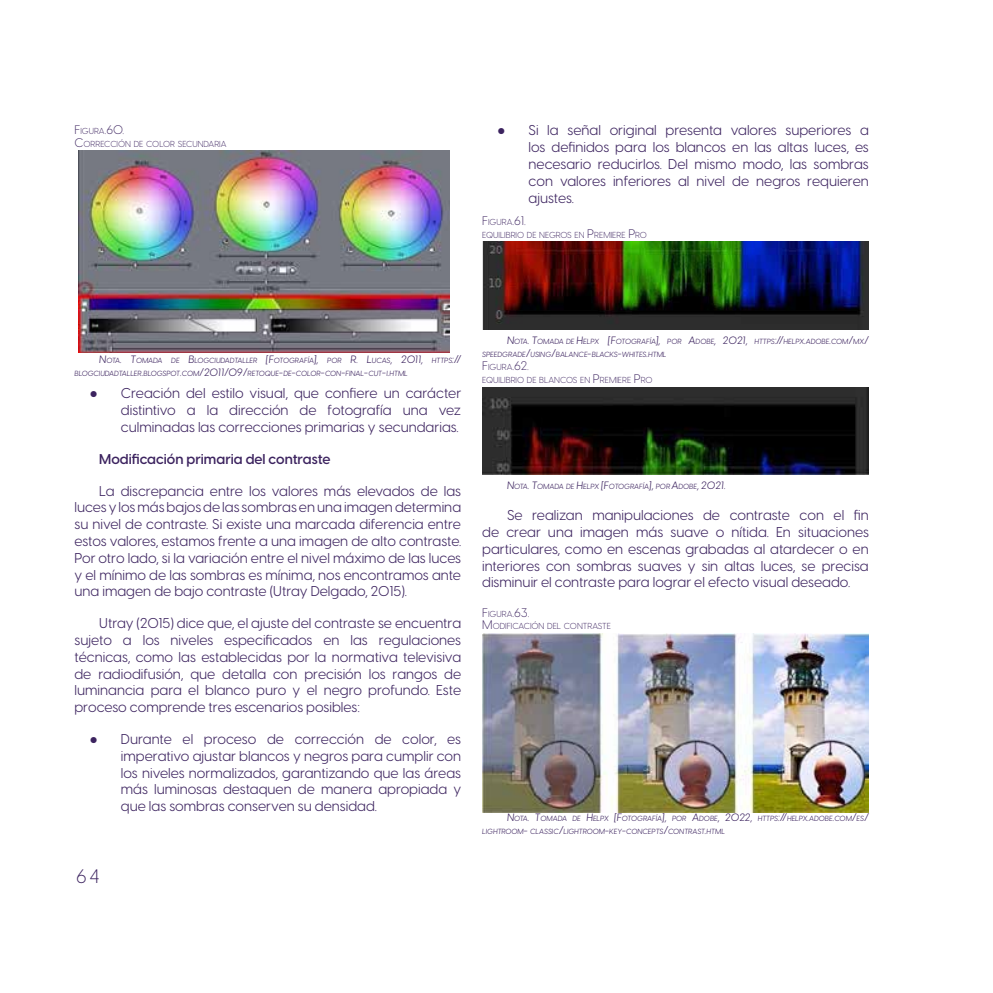
<style>
.page{position:relative;width:993px;height:993px;background:#fff}
.page>*{position:absolute;margin:0;border:0;box-sizing:border-box;transform-origin:0 0}
.t1{font:300 19.25px "Visby CF";color:#3c235f}
.t2{font:14px/16.8px "Visby CF";color:#3c235f;text-align:justify}
.t3{font:600 14px "Visby CF";color:#3c235f}
.t4{font:300 12.25px "Visby CF";color:#3c235f}
.t5{font:300 8.58px "Visby CF";color:#3c235f}
.t6{font:italic 7.35px/12.6px "Visby CF";color:#3c235f}
.s1{font-size:8.58px}
.s2{font-size:12.25px}
.s3{font-family:"Arial"}
.s4{font-size:10.5px}
</style>
<div class="page">
<img style="left:79px;top:151px;width:370px;height:201px">
<img style="left:482px;top:241px;width:386px;height:88px">
<img style="left:482px;top:387px;width:386px;height:87px">
<img style="left:482px;top:633px;width:386px;height:178px">
<p class="t4" style="left:74px;top:120px;width:51px">F<span class="s1">IGURA</span>.60.</p>
<p class="t5" style="left:74px;top:137px;width:153px"><span class="s2">C</span>ORRECCIÓN DE COLOR SECUNDARIA</p>
<p class="t2" style="left:528px;top:121px;width:341px;text-indent:-32px"><span class="s3">●</span> Si la señal original presenta valores superiores a los definidos para los blancos en las altas luces, es necesario reducirlos. Del mismo modo, las sombras con valores inferiores al nivel de negros requieren ajustes.</p>
<p class="t4" style="left:482px;top:211px;width:45px">F<span class="s1">IGURA</span>.61.</p>
<p class="t5" style="left:482px;top:228px;width:166px">EQUILIBRIO DE NEGROS EN <span class="s2">P</span>REMIERE <span class="s2">P</span>RO</p>
<p class="t6" style="left:74px;top:354px;width:388px;text-indent:25px"><span class="s4">N</span>OTA<span class="s4">. T</span>OMADA DE <span class="s4">B</span>LOGCIUDADTALLER <span class="s4">[F</span>OTOGRAFÍA<span class="s4">],</span> POR <span class="s4">R. L</span>UCAS<span class="s4">, 2011,</span> HTTPS<span class="s4">://<br></span>BLOGCIUDADTALLER<span class="s4">.</span>BLOGSPOT<span class="s4">.</span>COM<span class="s4">/2011/09/</span>RETOQUE<span class="s4">-</span>DE<span class="s4">-</span>COLOR<span class="s4">-</span>CON<span class="s4">-</span>FINAL<span class="s4">-</span>CUT<span class="s4">-</span>I<span class="s4">.</span>HTML</p>
<p class="t2" style="left:121px;top:384px;width:342px;text-indent:-32px"><span class="s3">●</span> Creación del estilo visual, que confiere un carácter distintivo a la dirección de fotografía una vez culminadas las correcciones primarias y secundarias.</p>
<p class="t3" style="left:99px;top:448px;width:233px">Modificación primaria del contraste</p>
<p class="t2" style="left:74px;top:481px;width:388px;text-indent:25px">La discrepancia entre los valores más elevados de las luces y los más bajos de las sombras en una imagen determina su nivel de contraste. Si existe una marcada diferencia entre estos valores, estamos frente a una imagen de alto contraste.<br>Por otro lado, si la variación entre el nivel máximo de las luces y el mínimo de las sombras es mínima, nos encontramos ante una imagen de bajo contraste (Utray Delgado, 2015).</p>
<p class="t2" style="left:74px;top:613px;width:388px;text-indent:25px">Utray (2015) dice que, el ajuste del contraste se encuentra sujeto a los niveles especificados en las regulaciones técnicas, como las establecidas por la normativa televisiva de radiodifusión, que detalla con precisión los rangos de luminancia para el blanco puro y el negro profundo. Este proceso comprende tres escenarios posibles:</p>
<p class="t2" style="left:121px;top:729px;width:341px;text-indent:-32px"><span class="s3">●</span> Durante el proceso de corrección de color, es imperativo ajustar blancos y negros para cumplir con los niveles normalizados, garantizando que las áreas más luminosas destaquen de manera apropiada y que las sombras conserven su densidad.</p>
<h1 class="t1" style="left:74px;top:861px;width:28px">64</h1>
<p class="t6" style="left:482px;top:334px;width:388px;text-indent:25px"><span class="s4">N</span>OTA<span class="s4">. T</span>OMADA DE <span class="s4">H</span>ELPX <span class="s4">[F</span>OTOGRAFÍA<span class="s4">],</span> POR <span class="s4">A</span>DOBE<span class="s4">, 2021,</span> HTTPS<span class="s4">://</span>HELPX<span class="s4">.</span>ADOBE<span class="s4">.</span>COM<span class="s4">/</span>MX<span class="s4">/<br></span>SPEEDGRADE<span class="s4">/</span>USING<span class="s4">/</span>BALANCE<span class="s4">-</span>BLACKS<span class="s4">-</span>WHITES<span class="s4">.</span>HTML</p>
<p class="t4" style="left:482px;top:356px;width:48px">F<span class="s1">IGURA</span>.62.</p>
<p class="t5" style="left:482px;top:373px;width:172px">EQUILIBRIO DE BLANCOS EN <span class="s2">P</span>REMIERE <span class="s2">P</span>RO</p>
<p class="t6" style="left:507px;top:480px;width:220px"><span class="s4">N</span>OTA<span class="s4">. T</span>OMADA DE <span class="s4">H</span>ELPX <span class="s4">[F</span>OTOGRAFÍA<span class="s4">],</span> POR <span class="s4">A</span> DOBE<span class="s4">, 2021.</span></p>
<p class="t2" style="left:482px;top:505px;width:388px;text-indent:25px">Se realizan manipulaciones de contraste con el fin de crear una imagen más suave o nítida. En situaciones particulares, como en escenas grabadas al atardecer o en interiores con sombras suaves y sin altas luces, se precisa disminuir el contraste para lograr el efecto visual deseado.</p>
<p class="t4" style="left:482px;top:603px;width:49px">F<span class="s1">IGURA</span>.63.</p>
<p class="t5" style="left:482px;top:619px;width:130px"><span class="s2">M</span> ODIFICACIÓN DEL CONTRASTE</p>
<p class="t6" style="left:482px;top:811px;width:388px;text-indent:25px"><span class="s4">N</span>OTA<span class="s4">. T</span>OMADA DE <span class="s4">H</span>ELPX <span class="s4">[F</span>OTOGRAFÍA<span class="s4">],</span> POR <span class="s4">A</span>DOBE<span class="s4">, 2022,</span> HTTPS<span class="s4">://</span>HELPX<span class="s4">.</span>ADOBE<span class="s4">.</span>COM<span class="s4">/</span>ES<span class="s4">/<br></span>LIGHTROOM<span class="s4">-</span> CLASSIC<span class="s4">/</span>LIGHTROOM<span class="s4">-</span>KEY<span class="s4">-</span>CONCEPTS<span class="s4">/</span>CONTRAST<span class="s4">.</span>HTML</p>
</div>
